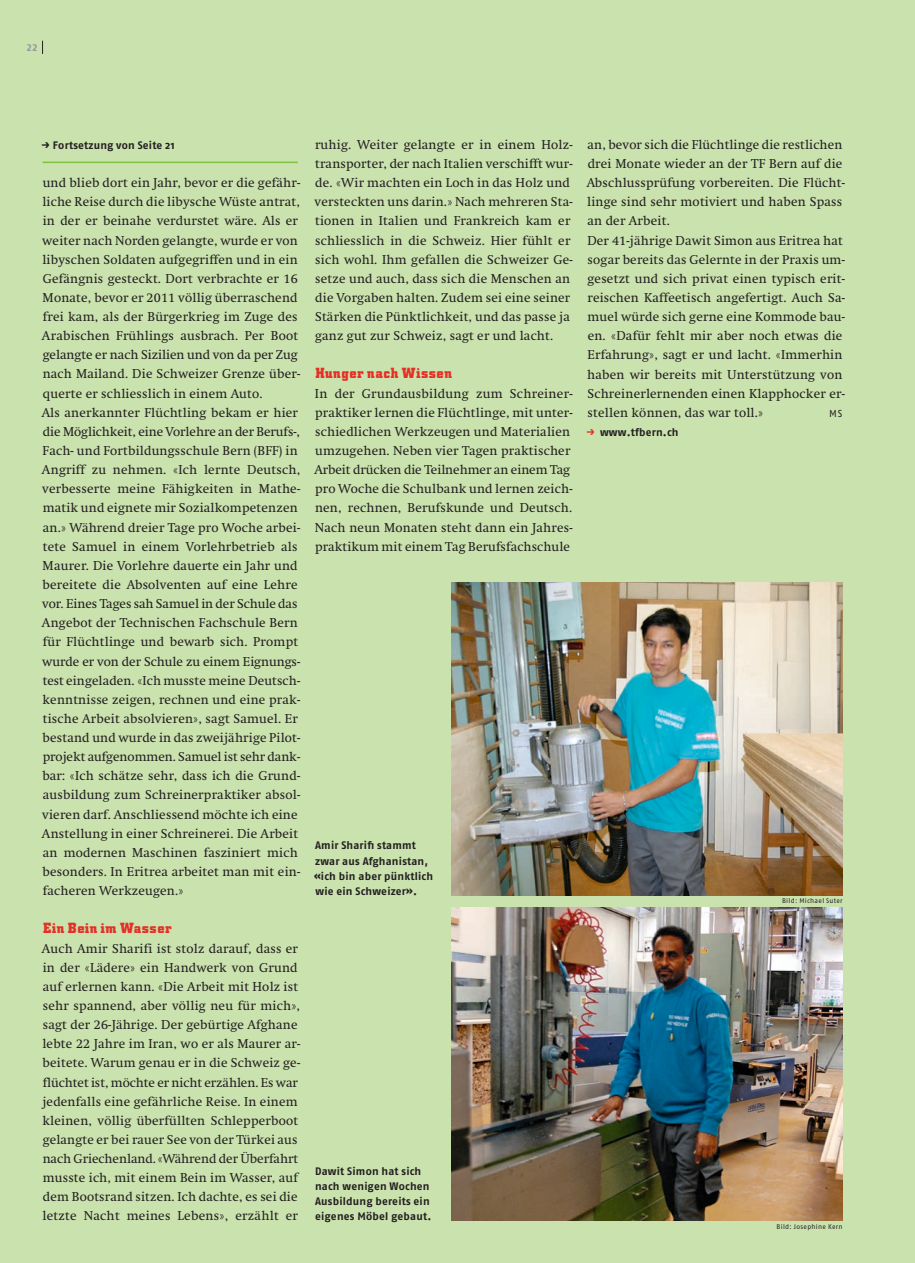
<style>
.page{position:relative;width:915px;height:1263px;background:#fff}
.page>*{position:absolute;margin:0;border:0;box-sizing:border-box;transform-origin:0 0}
.t1{font:14.25px "Downtown";letter-spacing:.045em;color:#e53025}
.t2{font:12.75px/19.2px "Swift";letter-spacing:.02em;color:#231f20}
.t3{font:700 10.8px/15.3px "Fago OT";letter-spacing:.02em;color:#231f20}
.t4{font:700 10.2px "Fago OT";color:#939598}
.t5{font:10.2px "Fago OT";color:#231f20}
.t6{font:6.75px "Fago OT";letter-spacing:.045em;color:#231f20}
.s1{font-weight:800}
.s2{color:#e53025}
</style>
<div class="page">
<hr style="left:914px;top:0;width:1px;height:1263px;background:#cae2ae">
<div style="left:0;top:0;width:914px;height:1263px;background:#cae2ae"></div>
<svg style="left:42px;top:41px;width:1px;height:13px"></svg>
<img style="left:451px;top:583px;width:391px;height:312px">
<hr style="left:43px;top:162px;width:255px;height:1px;background:#7fc241">
<img style="left:451px;top:908px;width:391px;height:312px">
<p class="t4" style="left:27px;top:41px;width:12px">22</p>
<p class="t3" style="left:41px;top:137px;width:135px">→ Fortsetzung von Seite 21</p>
<p class="t2" style="left:42px;top:173px;width:260px">und blieb dort ein Jahr, bevor er die gefähr&shy;liche Reise durch die libysche Wüste antrat, in der er beinahe verdurstet wäre. Als er weiter nach Norden gelangte, wurde er von libyschen Soldaten aufgegriffen und in ein Gefängnis gesteckt. Dort verbrachte er 16<br>Monate, bevor er 2011 völlig überraschend frei kam, als der Bürgerkrieg im Zuge des Arabischen Frühlings ausbrach. Per Boot gelangte er nach Sizilien und von da per Zug nach Mailand. Die Schweizer Grenze über&shy;querte er schliesslich in einem Auto.<br>Als anerkannter Flüchtling bekam er hier die Möglichkeit, eine Vorlehre an der Berufs-, Fach- und Fortbildungsschule Bern (BFF) in Angriff zu nehmen. «Ich lernte Deutsch, verbesserte meine Fähigkeiten in Mathe&shy;matik und eignete mir Sozialkompetenzen an.» Während dreier Tage pro Woche arbei&shy;tete Samuel in einem Vorlehrbetrieb als Maurer. Die Vorlehre dauerte ein Jahr und bereitete die Absolventen auf eine Lehre vor. Eines Tages sah Samuel in der Schule das Angebot der Technischen Fachschule Bern für Flüchtlinge und bewarb sich. Prompt wurde er von der Schule zu einem Eignungs&shy;test eingeladen. «Ich musste meine Deutsch&shy;kenntnisse zeigen, rechnen und eine prak&shy;tische Arbeit absolvieren», sagt Samuel. Er bestand und wurde in das zweijährige Pilot&shy;projekt aufgenommen. Samuel ist sehr dank&shy;bar: «Ich schätze sehr, dass ich die Grund&shy;ausbildung zum Schreinerpraktiker absol&shy;vieren darf. Anschliessend möchte ich eine Anstellung in einer Schreinerei. Die Arbeit an modernen Maschinen fasziniert mich besonders. In Eritrea arbeitet man mit ein&shy;facheren Werkzeugen.»</p>
<p class="t1" style="left:43px;top:919px;width:130px">Ein Bein im Wasser</p>
<p class="t2" style="left:42px;top:939px;width:260px">Auch Amir Sharifi ist stolz darauf, dass er in der «Lädere» ein Handwerk von Grund auf erlernen kann. «Die Arbeit mit Holz ist sehr spannend, aber völlig neu für mich», sagt der 26-Jährige. Der gebürtige Afghane lebte 22 Jahre im Iran, wo er als Maurer ar&shy;beitete. Warum genau er in die Schweiz ge&shy;flüchtet ist, möchte er nicht erzählen. Es war jedenfalls eine gefährliche Reise. In einem kleinen, völlig überfüllten Schlepperboot gelangte er bei rauer See von der Türkei aus nach Griechenland. «Während der Überfahrt musste ich, mit einem Bein im Wasser, auf dem Bootsrand sitzen. Ich dachte, es sei die letzte Nacht meines Lebens», erzählt er</p>
<p class="t2" style="left:314px;top:135px;width:259px">ruhig. Weiter gelangte er in einem Holz&shy;transporter, der nach Italien verschifft wur&shy;de. «Wir machten ein Loch in das Holz und versteckten uns darin.» Nach mehreren Sta&shy;tionen in Italien und Frankreich kam er schliesslich in die Schweiz. Hier fühlt er sich wohl. Ihm gefallen die Schweizer Ge&shy;setze und auch, dass sich die Menschen an die Vorgaben halten. Zudem sei eine seiner Stärken die Pünktlichkeit, und das passe ja ganz gut zur Schweiz, sagt er und lacht.</p>
<p class="t1" style="left:315px;top:364px;width:138px">Hunger nach Wissen</p>
<p class="t2" style="left:314px;top:384px;width:260px">In der Grundausbildung zum Schreiner&shy;praktiker lernen die Flüchtlinge, mit unter&shy;schiedlichen Werkzeugen und Materialien umzugehen. Neben vier Tagen praktischer Arbeit drücken die Teilnehmer an einem Tag pro Woche die Schulbank und lernen zeich&shy;nen, rechnen, Berufskunde und Deutsch.<br>Nach neun Monaten steht dann ein Jahres&shy;praktikum mit einem Tag Berufsfachschule</p>
<p class="t3" style="left:314px;top:838px;width:120px">Amir Sharifi stammt zwar aus Afghanistan, <span class="s1">«</span>ich bin aber pünktlich wie ein Schweizer<span class="s1">»</span>.</p>
<p class="t3" style="left:315px;top:1163px;width:118px">Dawit Simon hat sich nach wenigen Wochen<br>Ausbildung bereits ein eigenes Möbel gebaut.</p>
<p class="t2" style="left:586px;top:135px;width:260px">an, bevor sich die Flüchtlinge die restlichen drei Monate wieder an der TF Bern auf die Abschlussprüfung vorbereiten. Die Flücht&shy;linge sind sehr motiviert und haben Spass an der Arbeit.<br>Der 41-jährige Dawit Simon aus Eritrea hat sogar bereits das Gelernte in der Praxis um&shy;gesetzt und sich privat einen typisch erit&shy;reischen Kaffeetisch angefertigt. Auch Sa&shy;muel würde sich gerne eine Kommode bau&shy;en. «Dafür fehlt mir aber noch etwas die Erfahrung», sagt er und lacht. «Immerhin haben wir bereits mit Unterstützung von Schreinerlernenden einen Klapphocker er&shy;stellen können, das war toll.»</p>
<p class="t5" style="left:829px;top:407px;width:15px">MS</p>
<p class="t3" style="left:585px;top:424px;width:94px"><span class="s2">→</span> www.tfbern.ch</p>
<p class="t6" style="left:781px;top:897px;width:62px">Bild: Michael Suter</p>
<p class="t6" style="left:776px;top:1222px;width:67px">Bild: Josephine Kern</p>
</div>
